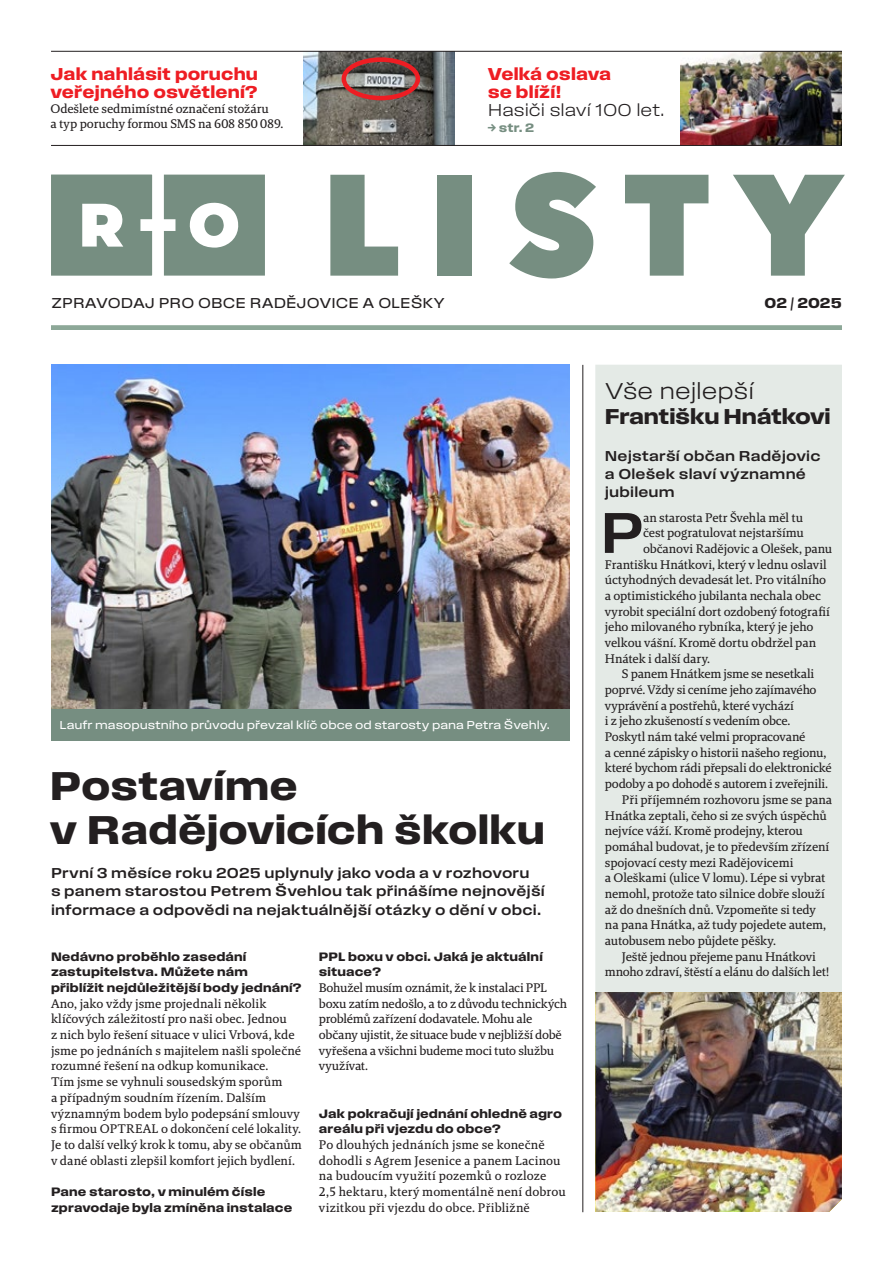
<style>
.page{position:relative;width:893px;height:1263px;background:#fff}
.page>*{position:absolute;margin:0;border:0;box-sizing:border-box;transform-origin:0 0}
.t1{font:800 142.5px "Avenir Next";letter-spacing:.195em;color:#768e81}
.t2{font:60px "Field Gothic No.73 Med Wide";color:#231f20}
.t3{font:42px/43.5px "Field Gothic No.74 Demi Wide";color:#231f20}
.t4{font:24px "Field Gothic No.71 Light Wide";letter-spacing:-.005em;color:#231f20}
.t5{font:22.5px "Field Gothic No.74 Demi Wide";letter-spacing:-.015em;color:#231f20}
.t6{font:18px/18px "Field Gothic No.74 Demi Wide";letter-spacing:.005em;color:#ee1d23}
.t7{font:18px "Field Gothic No.71 Light Wide";letter-spacing:-.005em;color:#231f20}
.t8{font:15px/18px "Field Gothic No.73 Med Wide";letter-spacing:.01em;color:#231f20}
.t9{font:15px "Field Gothic No.72 Reg Wide";color:#231f20}
.t10{font:15px "Field Gothic No.74 Demi Wide";color:#231f20}
.t11{font:12.75px/15.8px "Brando Text";letter-spacing:-.01em;color:#231f20}
.t12{font:12.75px/15.8px "Field Gothic No.74 Demi Wide";letter-spacing:.01em;color:#231f20}
.t13{font:12.75px "Field Gothic No.74 Demi Wide";color:#768e81}
.t14{font:12px "Field Gothic No.72 Reg Wide";letter-spacing:-.005em;color:#fff}
</style>
<div class="page">
<div style="left:595px;top:365px;width:247px;height:627px;background:#e4eae6"></div>
<img style="left:51px;top:365px;width:519px;height:345px">
<div style="left:51px;top:710px;width:519px;height:31px;background:#768e81"></div>
<hr style="left:583px;top:365px;width:1px;height:847px;background:#231f20">
<div style="left:51px;top:325px;width:791px;height:5px;background:#8da898"></div>
<svg style="left:51px;top:175px;width:214px;height:101px"></svg>
<img style="left:595px;top:992px;width:247px;height:220px">
<img style="left:303px;top:52px;width:152px;height:93px">
<img style="left:680px;top:52px;width:162px;height:93px">
<hr style="left:51px;top:51px;width:791px;height:1px;background:#231f20">
<hr style="left:51px;top:145px;width:791px;height:1px;background:#231f20">
<div style="left:342px;top:57px;width:78px;height:43px;border:4px solid #ee1d23;border-radius:50%"></div>
<h3 class="t6" style="left:50px;top:65px;width:209px">Jak nahlásit poruchu veřejného osvětlení?</h3>
<p class="t11" style="left:50px;top:101px;width:234px;line-height:15px">Odešlete sedmimístné označení stožáru<br>a typ poruchy formou SMS na 608 850 089.</p>
<h3 class="t6" style="left:488px;top:65px;width:125px">Velká oslava se blíží!</h3>
<h3 class="t7" style="left:488px;top:100px;width:179px">Hasiči slaví 100 let.</h3>
<p class="t13" style="left:488px;top:120px;width:48px">→ str. 2</p>
<h1 class="t1" style="left:321px;top:137px;width:522px">LISTY</h1>
<p class="t10" style="left:764px;top:295px;width:79px">02 / 2025</p>
<p class="t9" style="left:51px;top:295px;width:396px">ZPRAVODAJ PRO OBCE RADĚJOVICE A OLEŠKY</p>
<p class="t14" style="left:60px;top:719px;width:492px">Laufr masopustního průvodu převzal klíč obce od starosty pana Petra Švehly.</p>
<h3 class="t3" style="left:50px;top:764px;width:497px">Postavíme<br>v Radějovicích školku</h3>
<p class="t8" style="left:51px;top:864px;width:495px">První 3 měsíce roku 2025 uplynuly jako voda a v rozhovoru<br>s panem starostou Petrem Švehlou tak přinášíme nejnovější informace a odpovědi na nejaktuálnější otázky o dění v obci.</p>
<p class="t12" style="left:51px;top:948px;width:252px">Nedávno proběhlo zasedání zastupitelstva. Můžete nám přiblížit nejdůležitější body jednání?</p>
<p class="t11" style="left:51px;top:995px;width:252px">Ano, jako vždy jsme projednali několik klíčových záležitostí pro naši obec. Jednou<br>z nich bylo řešení situace v ulici Vrbová, kde jsme po jednáních s majitelem našli společné rozumné řešení na odkup komunikace.<br>Tím jsme se vyhnuli sousedským sporům<br>a případným soudním řízením. Dalším významným bodem bylo podepsání smlouvy s firmou OPTREAL o dokončení celé lokality.<br>Je to další velký krok k tomu, aby se občanům v dané oblasti zlepšil komfort jejich bydlení.</p>
<p class="t12" style="left:51px;top:1183px;width:243px">Pane starosto, v minulém čísle zpravodaje byla zmíněna instalace</p>
<p class="t12" style="left:319px;top:948px;width:225px">PPL boxu v obci. Jaká je aktuální situace?</p>
<p class="t11" style="left:319px;top:980px;width:250px">Bohužel musím oznámit, že k instalaci PPL boxu zatím nedošlo, a to z důvodu technických problémů zařízení dodavatele. Mohu ale občany ujistit, že situace bude v nejbližší době vyřešena a všichni budeme moci tuto službu využívat.</p>
<p class="t12" style="left:319px;top:1105px;width:245px">Jak pokračují jednání ohledně agro areálu při vjezdu do obce?</p>
<p class="t11" style="left:319px;top:1136px;width:248px">Po dlouhých jednáních jsme se konečně dohodli s Agrem Jesenice a panem Lacinou na budoucím využití pozemků o rozloze 2,5 hektaru, který momentálně není dobrou vizitkou při vjezdu do obce. Přibližně</p>
<h3 class="t4" style="left:605px;top:377px;width:151px">Vše nejlepší</h3>
<h3 class="t5" style="left:605px;top:404px;width:227px">Františku Hnátkovi</h3>
<p class="t8" style="left:605px;top:447px;width:217px">Nejstarší občan Radějovic a Olešek slaví významné jubileum</p>
<h2 class="t2" style="left:600px;top:500px;width:46px">P</h2>
<p class="t11" style="left:643px;top:509px;width:162px">an starosta Petr Švehla měl tu</p>
<p class="t11" style="left:643px;top:525px;width:162px">čest pogratulovat nejstaršímu</p>
<p class="t11" style="left:643px;top:540px;width:191px">občanovi Radějovic a Olešek, panu</p>
<p class="t11" style="left:605px;top:556px;width:223px">Františku Hnátkovi, který v lednu oslavil</p>
<p class="t11" style="left:605px;top:572px;width:223px">úctyhodných devadesát let. Pro vitálního</p>
<p class="t11" style="left:605px;top:588px;width:218px">a optimistického jubilanta nechala obec</p>
<p class="t11" style="left:605px;top:603px;width:226px">vyrobit speciální dort ozdobený fotografií</p>
<p class="t11" style="left:605px;top:619px;width:210px">jeho milovaného rybníka, který je jeho</p>
<p class="t11" style="left:605px;top:635px;width:213px">velkou vášní. Kromě dortu obdržel pan</p>
<p class="t11" style="left:605px;top:650px;width:107px">Hnátek i další dary.</p>
<p class="t11" style="left:622px;top:666px;width:194px">S panem Hnátkem jsme se nesetkali</p>
<p class="t11" style="left:605px;top:682px;width:213px">poprvé. Vždy si ceníme jeho zajímavého</p>
<p class="t11" style="left:605px;top:697px;width:190px">vyprávění a postřehů, které vychází</p>
<p class="t11" style="left:605px;top:713px;width:187px">i z jeho zkušeností s vedením obce.</p>
<p class="t11" style="left:605px;top:729px;width:202px">Poskytl nám také velmi propracované</p>
<p class="t11" style="left:605px;top:744px;width:223px">a cenné zápisky o historii našeho regionu,</p>
<p class="t11" style="left:605px;top:760px;width:229px">které bychom rádi přepsali do elektronické</p>
<p class="t11" style="left:605px;top:776px;width:225px">podoby a po dohodě s autorem i zveřejnili.</p>
<p class="t11" style="left:622px;top:791px;width:212px">Při příjemném rozhovoru jsme se pana</p>
<p class="t11" style="left:605px;top:807px;width:224px">Hnátka zeptali, čeho si ze svých úspěchů</p>
<p class="t11" style="left:605px;top:823px;width:200px">nejvíce váží. Kromě prodejny, kterou</p>
<p class="t11" style="left:605px;top:838px;width:226px">pomáhal budovat, je to především zřízení</p>
<p class="t11" style="left:605px;top:854px;width:190px">spojovací cesty mezi Radějovicemi</p>
<p class="t11" style="left:605px;top:870px;width:222px">a Oleškami (ulice V lomu). Lépe si vybrat</p>
<p class="t11" style="left:605px;top:885px;width:221px">nemohl, protože tato silnice dobře slouží</p>
<p class="t11" style="left:605px;top:901px;width:213px">až do dnešních dnů. Vzpomeňte si tedy</p>
<p class="t11" style="left:605px;top:917px;width:223px">na pana Hnátka, až tudy pojedete autem,</p>
<p class="t11" style="left:605px;top:933px;width:173px">autobusem nebo půjdete pěšky.</p>
<p class="t11" style="left:622px;top:948px;width:196px">Ještě jednou přejeme panu Hnátkovi</p>
<p class="t11" style="left:605px;top:964px;width:226px">mnoho zdraví, štěstí a elánu do dalších let!</p>
</div>
